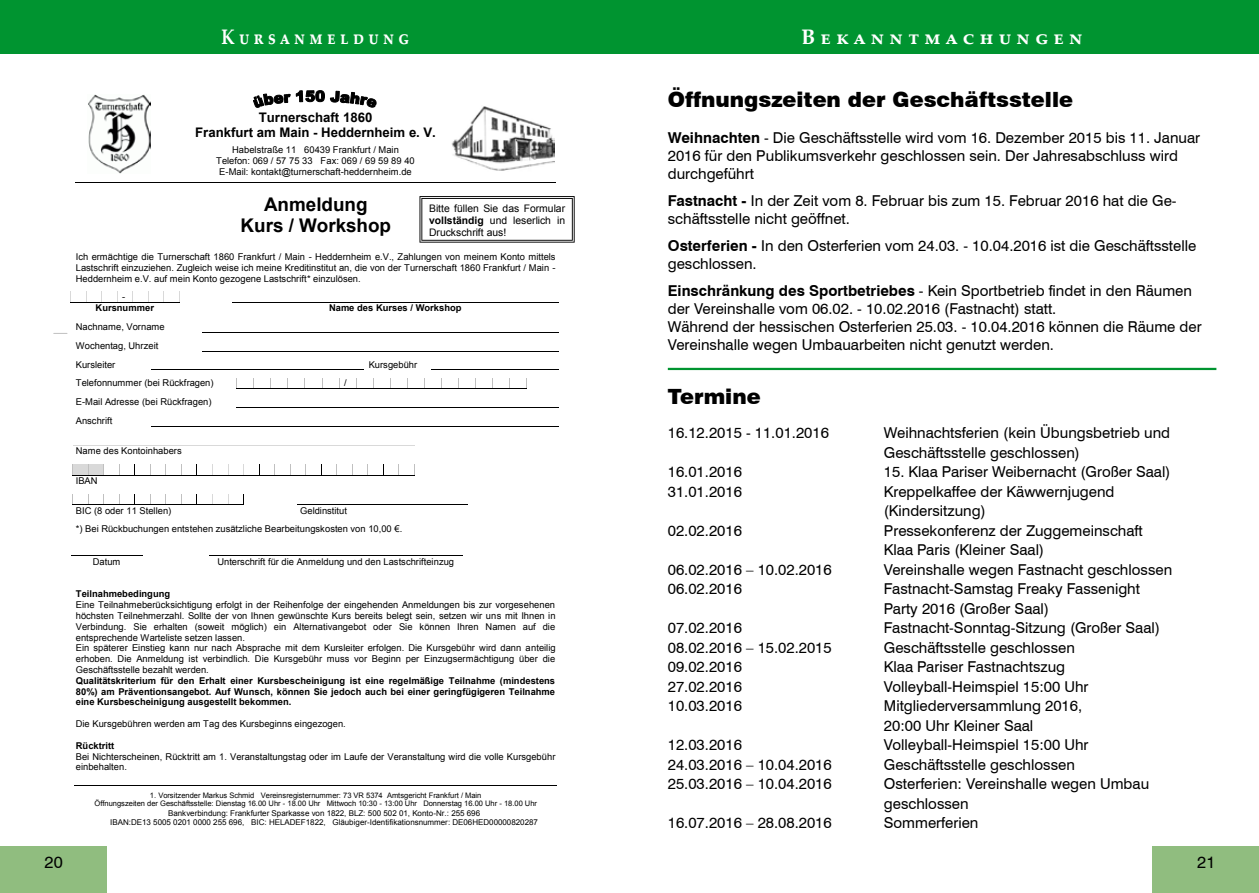
<style>
.page{position:relative;width:1259px;height:893px;background:#fff}
.page>*{position:absolute;margin:0;border:0;box-sizing:border-box;transform-origin:0 0}
.t1{font:900 21px "Swiss 721 BT";color:#000}
.t2{font:700 21px "Palatino Linotype";color:#fff}
.t3{font:700 21px "Palatino Linotype";color:#fff;scale:.82 1}
.t4{font:700 18.9px/21.6px "Arial";color:#000;text-align:center}
.t5{font:16.5px "Swiss 721 BT";color:#000}
.t6{font:15px/18px "Swiss 721 BT";color:#000}
.t7{font:700 13.2px/15.1px "Arial";color:#000;text-align:center}
.t8{font:10.35px/11.9px "Arial";color:#000;text-align:justify}
.t9{font:9.3px/10.8px "Arial";color:#000}
.t10{font:700 9.3px/10.8px "Arial";color:#000;text-align:justify}
.t11{font:9.3px "Arial";color:#000}
.t12{font:7.95px/9.1px "Arial";letter-spacing:-.005em;color:#000;text-align:center}
.t13{font:7.5px/8.7px "Arial";letter-spacing:-.005em;color:#000;text-align:center}
.s1{font-weight:700}
</style>
<div class="page">
<div style="left:0;top:0;width:1259px;height:54px;background:#009430"></div>
<div style="left:0;top:847px;width:106px;height:46px;background:#90bd7f"></div>
<div style="left:1152px;top:847px;width:107px;height:46px;background:#90bd7f"></div>
<hr style="left:75px;top:182px;width:87px;height:1px;background:#000">
<hr style="left:162px;top:182px;width:307px;height:1px;background:#000">
<hr style="left:469px;top:182px;width:86px;height:1px;background:#000">
<hr style="left:74px;top:785px;width:483px;height:1px;background:#000">
<svg style="left:54px;top:333px;width:13px;height:1px"></svg>
<svg style="left:253px;top:90px;width:124px;height:18px"></svg>
<img style="left:452px;top:106px;width:103px;height:65px">
<img style="left:88px;top:95px;width:63px;height:78px">
<svg style="left:71px;top:292px;width:109px;height:11px"></svg>
<hr style="left:232px;top:302px;width:326px;height:1px;background:#000">
<hr style="left:202px;top:332px;width:356px;height:1px;background:#000">
<hr style="left:202px;top:351px;width:356px;height:1px;background:#000">
<hr style="left:151px;top:370px;width:213px;height:1px;background:#000">
<hr style="left:431px;top:370px;width:127px;height:1px;background:#000">
<svg style="left:236px;top:378px;width:291px;height:11px"></svg>
<hr style="left:236px;top:407px;width:322px;height:1px;background:#000">
<hr style="left:151px;top:426px;width:407px;height:1px;background:#000">
<hr style="left:73px;top:445px;width:341px;height:1px;background:#d9d9d9">
<svg style="left:72px;top:464px;width:343px;height:12px"></svg>
<svg style="left:72px;top:494px;width:172px;height:11px"></svg>
<hr style="left:297px;top:504px;width:171px;height:1px;background:#000">
<hr style="left:71px;top:556px;width:72px;height:1px;background:#000">
<hr style="left:209px;top:556px;width:253px;height:1px;background:#000">
<svg style="left:419px;top:196px;width:155px;height:47px"></svg>
<hr style="left:668px;top:368px;width:548px;height:2px;background:#009430">
<h1 class="t3" style="left:221px;top:22px;width:230px">K u r s a n m e l d u n g</h1>
<h1 class="t2" style="left:801px;top:22px;width:283px">B e k a n n t m a c h u n g e n</h1>
<p class="t7" style="left:195px;top:110px;width:242px">Turnerschaft 1860<br>Frankfurt am Main - Heddernheim e. V.</p>
<p class="t9" style="left:216px;top:145px;width:200px;text-align:center">Habelstraße 11 60439 Frankfurt / Main<br>Telefon: 069 / 57 75 33 Fax: 069 / 69 59 89 40<br>E-Mail: kontakt@turnerschaft-heddernheim.de</p>
<p class="t4" style="left:240px;top:194px;width:152px">Anmeldung<br>Kurs / Workshop</p>
<p class="t9" style="left:76px;top:252px;width:481px;text-align:justify">Ich ermächtige die Turnerschaft 1860 Frankfurt / Main - Heddernheim e.V., Zahlungen von meinem Konto mittels Lastschrift einzuziehen. Zugleich weise ich meine Kreditinstitut an, die von der Turnerschaft 1860 Frankfurt / Main - Heddernheim e.V. auf mein Konto gezogene Lastschrift* einzulösen.</p>
<p class="t9" style="left:122px;top:292px;width:5px">-</p>
<p class="t10" style="left:96px;top:303px;width:60px">Kursnummer</p>
<p class="t10" style="left:329px;top:303px;width:134px">Name des Kurses / Workshop</p>
<p class="t9" style="left:76px;top:317px;width:90px;line-height:18.9px">Nachname, Vorname<br>Wochentag, Uhrzeit<br>Kursleiter</p>
<p class="t8" style="left:429px;top:202px;width:137px">Bitte füllen Sie das Formular <span class="s1">vollständig</span> und leserlich in Druckschrift aus!</p>
<p class="t9" style="left:369px;top:359px;width:50px">Kursgebühr</p>
<p class="t9" style="left:76px;top:378px;width:139px">Telefonnummer (bei Rückfragen)</p>
<p class="t9" style="left:344px;top:378px;width:4px">/</p>
<p class="t9" style="left:76px;top:393px;width:137px;line-height:18.9px">E-Mail Adresse (bei Rückfragen)<br>Anschrift</p>
<p class="t9" style="left:76px;top:446px;width:107px">Name des Kontoinhabers</p>
<p class="t9" style="left:76px;top:475px;width:23px">IBAN</p>
<p class="t9" style="left:76px;top:505px;width:97px">BIC (8 oder 11 Stellen)</p>
<p class="t9" style="left:300px;top:505px;width:48px">Geldinstitut</p>
<p class="t11" style="left:76px;top:523px;width:328px">*) Bei Rückbuchungen entstehen zusätzliche Bearbeitungskosten von 10,00 €.</p>
<p class="t9" style="left:93px;top:556px;width:29px">Datum</p>
<p class="t9" style="left:217px;top:556px;width:238px">Unterschrift für die Anmeldung und den Lastschrifteinzug</p>
<p class="t10" style="left:76px;top:589px;width:96px">Teilnahmebedingung</p>
<p class="t9" style="left:76px;top:600px;width:481px">Eine Teilnahmeberücksichtigung erfolgt in der Reihenfolge der eingehenden Anmeldungen bis zur vorgesehenen höchsten Teilnehmerzahl. Sollte der von Ihnen gewünschte Kurs bereits belegt sein, setzen wir uns mit Ihnen in Verbindung. Sie erhalten (soweit möglich) ein Alternativangebot oder Sie können Ihren Namen auf die entsprechende Warteliste setzen lassen.<br>Ein späterer Einstieg kann nur nach Absprache mit dem Kursleiter erfolgen. Die Kursgebühr wird dann anteilig erhoben. Die Anmeldung ist verbindlich. Die Kursgebühr muss vor Beginn per Einzugsermächtigung über die Geschäftsstelle bezahlt werden.</p>
<p class="t10" style="left:76px;top:675px;width:481px">Qualitätskriterium für den Erhalt einer Kursbescheinigung ist eine regelmäßige Teilnahme (mindestens 80%) am Präventionsangebot. Auf Wunsch, können Sie jedoch auch bei einer geringfügigeren Teilnahme eine Kursbescheinigung ausgestellt bekommen.</p>
<p class="t9" style="left:76px;top:719px;width:271px">Die Kursgebühren werden am Tag des Kursbeginns eingezogen.</p>
<p class="t10" style="left:76px;top:740px;width:40px">Rücktritt</p>
<p class="t9" style="left:76px;top:751px;width:481px">Bei Nichterscheinen, Rücktritt am 1. Veranstaltungstag oder im Laufe der Veranstaltung wird die volle Kursgebühr einbehalten.</p>
<p class="t13" style="left:94px;top:791px;width:444px">1. Vorsitzender Markus Schmid Vereinsregisternummer: 73 VR 5374 Amtsgericht Frankfurt / Main<br>Öffnungszeiten der Geschäftsstelle: Dienstag 16.00 Uhr - 18.00 Uhr Mittwoch 10:30 - 13:00 Uhr Donnerstag 16.00 Uhr - 18.00 Uhr</p>
<p class="t12" style="left:110px;top:808px;width:429px">Bankverbindung: Frankfurter Sparkasse von 1822, BLZ: 500 502 01, Konto-Nr.: 255 696<br>IBAN:DE13 5005 0201 0000 255 696, BIC: HELADEF1822, Gläubiger-Identifikationsnummer: DE06HED00000820287</p>
<h1 class="t1" style="left:668px;top:87px;width:407px">Öffnungszeiten der Geschäftsstelle</h1>
<p class="t6" style="left:668px;top:129px;width:534px"><span class="s1">Weihnachten</span> - Die Geschäftsstelle wird vom 16. Dezember 2015 bis 11. Januar<br>2016 für den Publikumsverkehr geschlossen sein. Der Jahresabschluss wird durchgeführt</p>
<p class="t6" style="left:668px;top:192px;width:510px"><span class="s1">Fastnacht -</span> In der Zeit vom 8. Februar bis zum 15. Februar 2016 hat die Ge&shy;schäftsstelle nicht geöffnet.</p>
<p class="t6" style="left:668px;top:237px;width:530px"><span class="s1">Osterferien -</span> In den Osterferien vom 24.03. - 10.04.2016 ist die Geschäftsstelle geschlossen.</p>
<p class="t6" style="left:668px;top:282px;width:535px"><span class="s1">Einschränkung des Sportbetriebes</span> - Kein Sportbetrieb findet in den Räumen der Vereinshalle vom 06.02. - 10.02.2016 (Fastnacht) statt.<br>Während der hessischen Osterferien 25.03. - 10.04.2016 können die Räume der Vereinshalle wegen Umbauarbeiten nicht genutzt werden.</p>
<h1 class="t1" style="left:668px;top:383px;width:94px">Termine</h1>
<p class="t6" style="left:668px;top:424px;width:163px">16.12.2015 - 11.01.2016</p>
<p class="t6" style="left:884px;top:423px;width:288px;line-height:19.5px">Weihnachtsferien (kein Übungsbetrieb und<br>Geschäftsstelle geschlossen)</p>
<p class="t6" style="left:668px;top:463px;width:76px">16.01.2016</p>
<p class="t6" style="left:884px;top:463px;width:288px">15. Klaa Pariser Weibernacht (Großer Saal)</p>
<p class="t6" style="left:668px;top:482px;width:76px">31.01.2016</p>
<p class="t6" style="left:884px;top:481px;width:232px;line-height:19.5px">Kreppelkaffee der Käwwernjugend (Kindersitzung)</p>
<p class="t6" style="left:668px;top:521px;width:76px">02.02.2016</p>
<p class="t6" style="left:884px;top:520px;width:260px;line-height:19.5px">Pressekonferenz der Zuggemeinschaft<br>Klaa Paris (Kleiner Saal)</p>
<p class="t6" style="left:668px;top:560px;width:165px">06.02.2016 – 10.02.2016</p>
<p class="t6" style="left:884px;top:560px;width:290px">Vereinshalle wegen Fastnacht geschlossen</p>
<p class="t6" style="left:668px;top:580px;width:76px">06.02.2016</p>
<p class="t6" style="left:884px;top:579px;width:258px;line-height:19.5px">Fastnacht-Samstag Freaky Fassenight<br>Party 2016 (Großer Saal)</p>
<p class="t6" style="left:668px;top:619px;width:76px">07.02.2016</p>
<p class="t6" style="left:884px;top:619px;width:278px">Fastnacht-Sonntag-Sitzung (Großer Saal)</p>
<p class="t6" style="left:668px;top:638px;width:165px">08.02.2016 – 15.02.2015</p>
<p class="t6" style="left:884px;top:638px;width:192px">Geschäftsstelle geschlossen</p>
<p class="t6" style="left:668px;top:658px;width:76px">09.02.2016</p>
<p class="t6" style="left:884px;top:658px;width:183px">Klaa Pariser Fastnachtszug</p>
<p class="t6" style="left:668px;top:677px;width:76px">27.02.2016</p>
<p class="t6" style="left:884px;top:677px;width:206px">Volleyball-Heimspiel 15:00 Uhr</p>
<p class="t6" style="left:668px;top:697px;width:76px">10.03.2016</p>
<p class="t6" style="left:884px;top:696px;width:200px;line-height:19.5px">Mitgliederversammlung 2016,<br>20:00 Uhr Kleiner Saal</p>
<p class="t6" style="left:668px;top:736px;width:76px">12.03.2016</p>
<p class="t6" style="left:884px;top:736px;width:206px">Volleyball-Heimspiel 15:00 Uhr</p>
<p class="t6" style="left:668px;top:755px;width:165px">24.03.2016 – 10.04.2016</p>
<p class="t6" style="left:884px;top:755px;width:192px">Geschäftsstelle geschlossen</p>
<p class="t6" style="left:668px;top:775px;width:165px">25.03.2016 – 10.04.2016</p>
<p class="t6" style="left:884px;top:774px;width:267px;line-height:19.5px">Osterferien: Vereinshalle wegen Umbau geschlossen</p>
<p class="t6" style="left:668px;top:814px;width:165px">16.07.2016 – 28.08.2016</p>
<p class="t6" style="left:884px;top:814px;width:96px">Sommerferien</p>
<p class="t5" style="left:45px;top:852px;width:20px">20</p>
<p class="t5" style="left:1197px;top:852px;width:20px">21</p>
</div>
